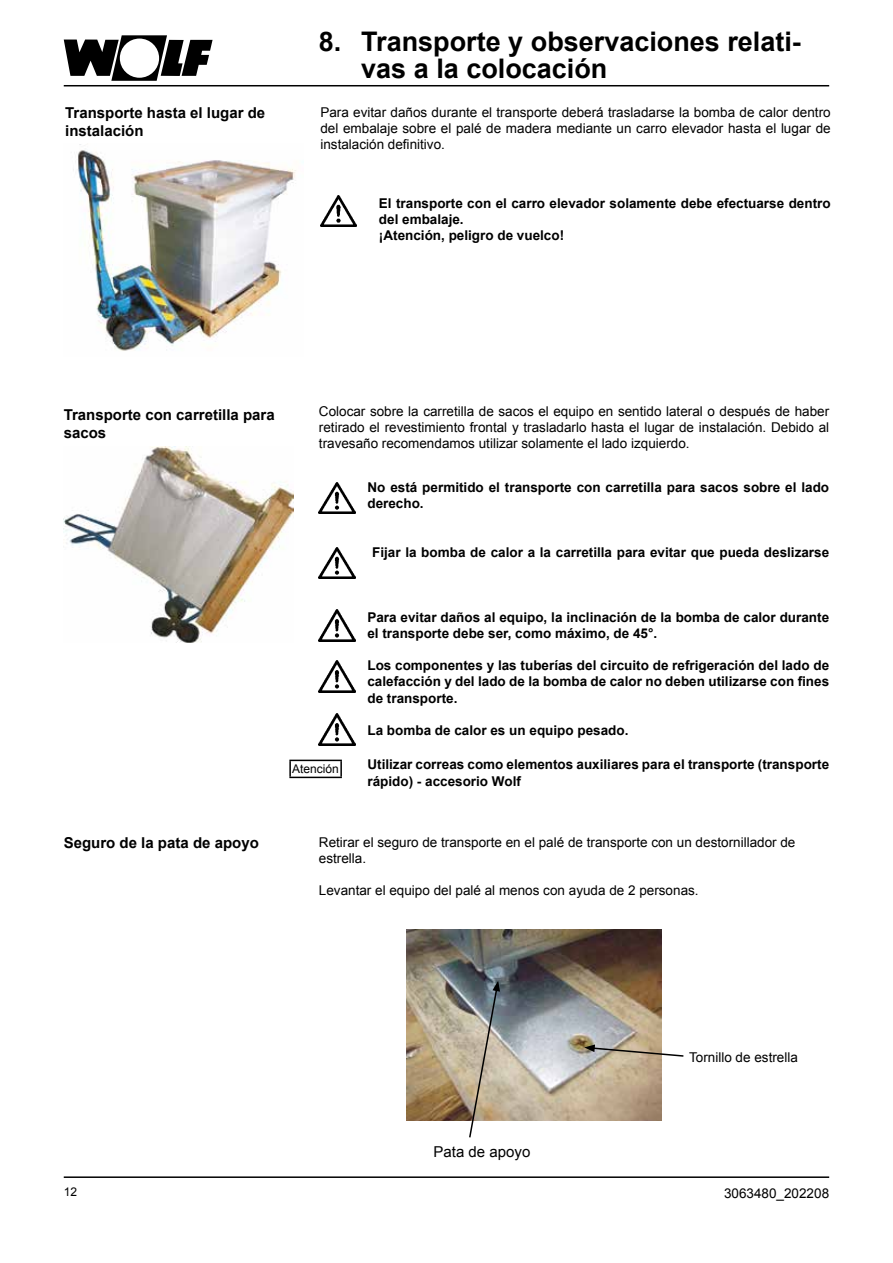
<style>
.page{position:relative;width:893px;height:1263px;background:#fff}
.page>*{position:absolute;margin:0;border:0;box-sizing:border-box;transform-origin:0 0}
.t1{font:700 27px/27px "Arial";color:#000}
.t2{font:700 15px/18px "Arial";color:#000}
.t3{font:15px "Arial";color:#000}
.t4{font:700 13.5px/16.2px "Arial";color:#000}
.t5{font:13.5px/16.2px "Arial";color:#000;text-align:justify}
.t6{font:12px "Arial";color:#000}
</style>
<div class="page">
<svg style="left:64px;top:35px;width:149px;height:46px"></svg>
<hr style="left:64px;top:85px;width:765px;height:1px;background:#000">
<hr style="left:64px;top:1176px;width:765px;height:2px;background:#000">
<img style="left:406px;top:929px;width:256px;height:192px">
<img style="left:320px;top:195px;width:37px;height:32px">
<img style="left:319px;top:482px;width:36px;height:32px">
<img style="left:319px;top:547px;width:36px;height:32px">
<img style="left:319px;top:610px;width:36px;height:31px">
<img style="left:319px;top:661px;width:36px;height:31px">
<img style="left:319px;top:714px;width:36px;height:31px">
<hr style="left:289px;top:760px;width:53px;height:1px;background:#000">
<svg style="left:289px;top:761px;width:2px;height:16px"></svg>
<svg style="left:340px;top:761px;width:2px;height:16px"></svg>
<hr style="left:289px;top:777px;width:53px;height:1px;background:#000">
<img style="left:64px;top:446px;width:229px;height:197px">
<svg style="left:468px;top:981px;width:32px;height:157px;background:#aba69a"></svg>
<img style="left:73px;top:144px;width:223px;height:207px">
<svg style="left:584px;top:1044px;width:100px;height:13px"></svg>
<h1 class="t1" style="left:361px;top:29px;width:441px;text-indent:-43px">8. Transporte y observaciones relati&shy;vas a la colocación</h1>
<p class="t2" style="left:65px;top:104px;width:202px">Transporte hasta el lugar de instalación</p>
<p class="t5" style="left:320px;top:104px;width:512px">Para evitar daños durante el transporte deberá trasladarse la bomba de calor dentro del embalaje sobre el palé de madera mediante un carro elevador hasta el lugar de instalación definitivo.</p>
<p class="t4" style="left:379px;top:195px;width:453px">El transporte con el carro elevador solamente debe efectuarse dentro del embalaje.<br>¡Atención, peligro de vuelco!</p>
<p class="t2" style="left:64px;top:406px;width:212px">Transporte con carretilla para sacos</p>
<p class="t5" style="left:319px;top:403px;width:512px">Colocar sobre la carretilla de sacos el equipo en sentido lateral o después de haber retirado el revestimiento frontal y trasladarlo hasta el lugar de instalación. Debido al travesaño recomendamos utilizar solamente el lado izquierdo.</p>
<p class="t4" style="left:367px;top:480px;width:463px">No está permitido el transporte con carretilla para sacos sobre el lado derecho.</p>
<p class="t4" style="left:372px;top:544px;width:459px">Fijar la bomba de calor a la carretilla para evitar que pueda deslizarse</p>
<p class="t2" style="left:64px;top:834px;width:197px">Seguro de la pata de apoyo</p>
<p class="t6" style="left:292px;top:761px;width:48px">Atención</p>
<p class="t4" style="left:367px;top:609px;width:463px">Para evitar daños al equipo, la inclinación de la bomba de calor durante el transporte debe ser, como máximo, de 45°.</p>
<p class="t4" style="left:367px;top:658px;width:463px;text-align:justify">Los componentes y las tuberías del circuito de refrigeración del lado de calefacción y del lado de la bomba de calor no deben utilizarse con fines de transporte.</p>
<p class="t4" style="left:367px;top:723px;width:263px">La bomba de calor es un equipo pesado.</p>
<p class="t4" style="left:367px;top:757px;width:463px">Utilizar correas como elementos auxiliares para el transporte (transporte rápido) - accesorio Wolf</p>
<p class="t5" style="left:319px;top:834px;width:478px">Retirar el seguro de transporte en el palé de transporte con un destornillador de estrella.</p>
<p class="t5" style="left:319px;top:883px;width:381px">Levantar el equipo del palé al menos con ayuda de 2 personas.</p>
<p class="t3" style="left:434px;top:1141px;width:98px">Pata de apoyo</p>
<p class="t5" style="left:689px;top:1049px;width:110px">Tornillo de estrella</p>
<p class="t6" style="left:64px;top:1184px;width:15px">12</p>
<p class="t5" style="left:724px;top:1185px;width:107px">3063480_202208</p>
</div>
